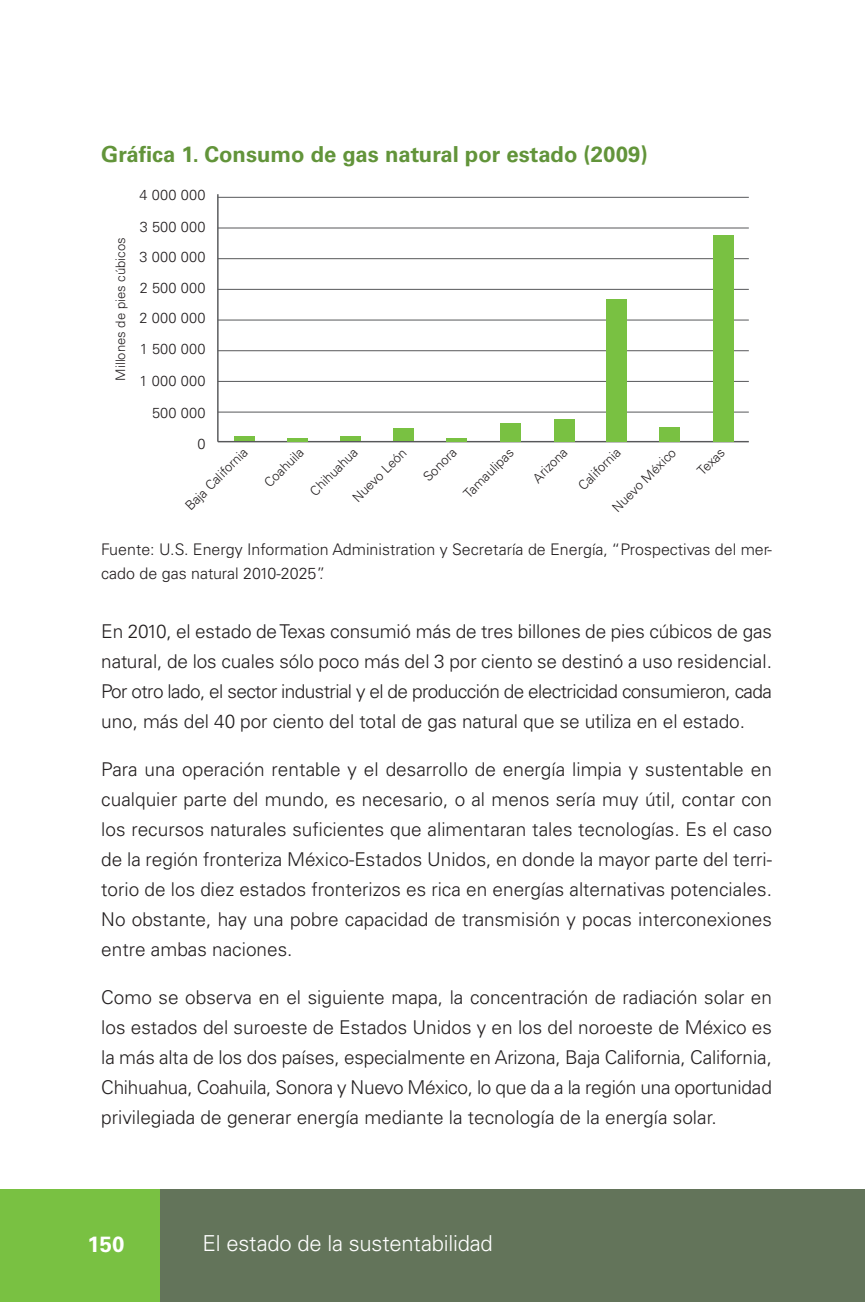
<style>
.page{position:relative;width:865px;height:1302px;background:#fff}
.page>*{position:absolute;margin:0;border:0;box-sizing:border-box;transform-origin:0 0}
.Cabeza_3{font:700 22px "Univers LT Std";color:#62943a}
.t1{font:300 22px "Univers LT Std";letter-spacing:-.01em;color:#fff}
.t2{font:700 22px "Univers LT Std";color:#fff}
.Texto{font:300 19px/30px "Univers LT Std";color:#231f20;text-align:justify}
.pie_de_foto{font:300 16px/24px "Univers LT Std";color:#231f20}
.t3{font:300 14.6px/30.6px "Univers LT Std";letter-spacing:.02em;color:#231f20}
.t4{font:300 13.2px "Univers LT Std";color:#231f20}
</style>
<div class="page">
<div style="left:0;top:1189px;width:162px;height:113px;background:#79c142"></div>
<hr style="left:864px;top:1189px;width:1px;height:113px;background:#63745a">
<div style="left:160px;top:1189px;width:704px;height:113px;background:#63745a"></div>
<hr style="left:217px;top:194px;width:1px;height:248px;background:#57585a">
<hr style="left:218px;top:441px;width:530px;height:1px;background:#57585a">
<hr style="left:218px;top:412px;width:530px;height:1px;background:#57585a">
<hr style="left:218px;top:381px;width:530px;height:1px;background:#57585a">
<hr style="left:218px;top:320px;width:530px;height:1px;background:#57585a">
<hr style="left:218px;top:350px;width:530px;height:1px;background:#57585a">
<hr style="left:218px;top:289px;width:530px;height:1px;background:#57585a">
<hr style="left:218px;top:258px;width:530px;height:1px;background:#57585a">
<hr style="left:218px;top:228px;width:530px;height:1px;background:#57585a">
<hr style="left:218px;top:197px;width:530px;height:1px;background:#57585a">
<div style="left:713px;top:235px;width:20px;height:207px;background:#79c142"></div>
<div style="left:659px;top:428px;width:21px;height:14px;background:#79c142"></div>
<div style="left:607px;top:299px;width:20px;height:143px;background:#79c142"></div>
<div style="left:554px;top:419px;width:21px;height:23px;background:#79c142"></div>
<div style="left:500px;top:423px;width:20px;height:19px;background:#79c142"></div>
<div style="left:394px;top:428px;width:20px;height:13px;background:#79c142"></div>
<hr style="left:446px;top:439px;width:21px;height:3px;background:#79c142">
<div style="left:340px;top:436px;width:21px;height:5px;background:#79c142"></div>
<hr style="left:287px;top:439px;width:21px;height:3px;background:#79c142">
<hr style="left:234px;top:437px;width:21px;height:4px;background:#79c142">
<p class="Cabeza_3" style="left:101px;top:142px;width:548px">Gráfica 1. Consumo de gas natural por estado (2009)</p>
<p class="t4" style="left:113px;top:381px;width:145px;rotate:-90deg">Millones de pies cúbicos</p>
<p class="t3" style="left:140px;top:179px;width:67px;line-height:32px">4 000 000<br>3 500 000</p>
<p class="t3" style="left:140px;top:242px;width:67px;text-align:justify">3 000 000<br>2 500 000<br>2 000 000<br>1 500 000</p>
<p class="t3" style="left:140px;top:365px;width:67px;line-height:32px;text-align:right">1 000 000<br>500 000</p>
<p class="t3" style="left:197px;top:428px;width:10px">0</p>
<p class="t4" style="left:182px;top:502px;width:83px;rotate:-45deg">Baja California</p>
<p class="t4" style="left:261px;top:479px;width:51px;rotate:-45deg">Coahuila</p>
<p class="t4" style="left:306px;top:488px;width:63px;rotate:-45deg">Chihuahua</p>
<p class="t4" style="left:609px;top:504px;width:85px;rotate:-45deg">Nuevo México</p>
<p class="t4" style="left:694px;top:467px;width:34px;rotate:-45deg">Texas</p>
<p class="t4" style="left:349px;top:494px;width:71px;rotate:-45deg">Nuevo León</p>
<p class="t4" style="left:420px;top:473px;width:42px;rotate:-45deg">Sonora</p>
<p class="t4" style="left:460px;top:490px;width:66px;rotate:-45deg">Tamaulipas</p>
<p class="t4" style="left:529px;top:475px;width:44px;rotate:-45deg">Arizona</p>
<p class="t4" style="left:575px;top:482px;width:55px;rotate:-45deg">California</p>
<p class="pie_de_foto" style="left:101px;top:538px;width:672px">Fuente: U.S. Energy Information Administration y Secretaría de Energía, “Prospectivas del mer&shy;cado de gas natural 2010-2025”.</p>
<p class="Texto" style="left:101px;top:616px;width:672px">En 2010, el estado de Texas consumió más de tres billones de pies cúbicos de gas natural, de los cuales sólo poco más del 3 por ciento se destinó a uso residencial.<br>Por otro lado, el sector industrial y el de producción de electricidad consumieron, cada uno, más del 40 por ciento del total de gas natural que se utiliza en el estado.</p>
<p class="Texto" style="left:101px;top:754px;width:672px">Para una operación rentable y el desarrollo de energía limpia y sustentable en cualquier parte del mundo, es necesario, o al menos sería muy útil, contar con los recursos naturales suficientes que alimentaran tales tecnologías. Es el caso de la región fronteriza México-Estados Unidos, en donde la mayor parte del terri&shy;torio de los diez estados fronterizos es rica en energías alternativas potenciales.<br>No obstante, hay una pobre capacidad de transmisión y pocas interconexiones entre ambas naciones.</p>
<p class="Texto" style="left:101px;top:982px;width:672px">Como se observa en el siguiente mapa, la concentración de radiación solar en los estados del suroeste de Estados Unidos y en los del noroeste de México es la más alta de los dos países, especialmente en Arizona, Baja California, California, Chihuahua, Coahuila, Sonora y Nuevo México, lo que da a la región una oportunidad privilegiada de generar energía mediante la tecnología de la energía solar.</p>
<p class="t2" style="left:88px;top:1231px;width:38px">150</p>
<p class="t1" style="left:202px;top:1230px;width:292px">El estado de la sustentabilidad</p>
</div>
